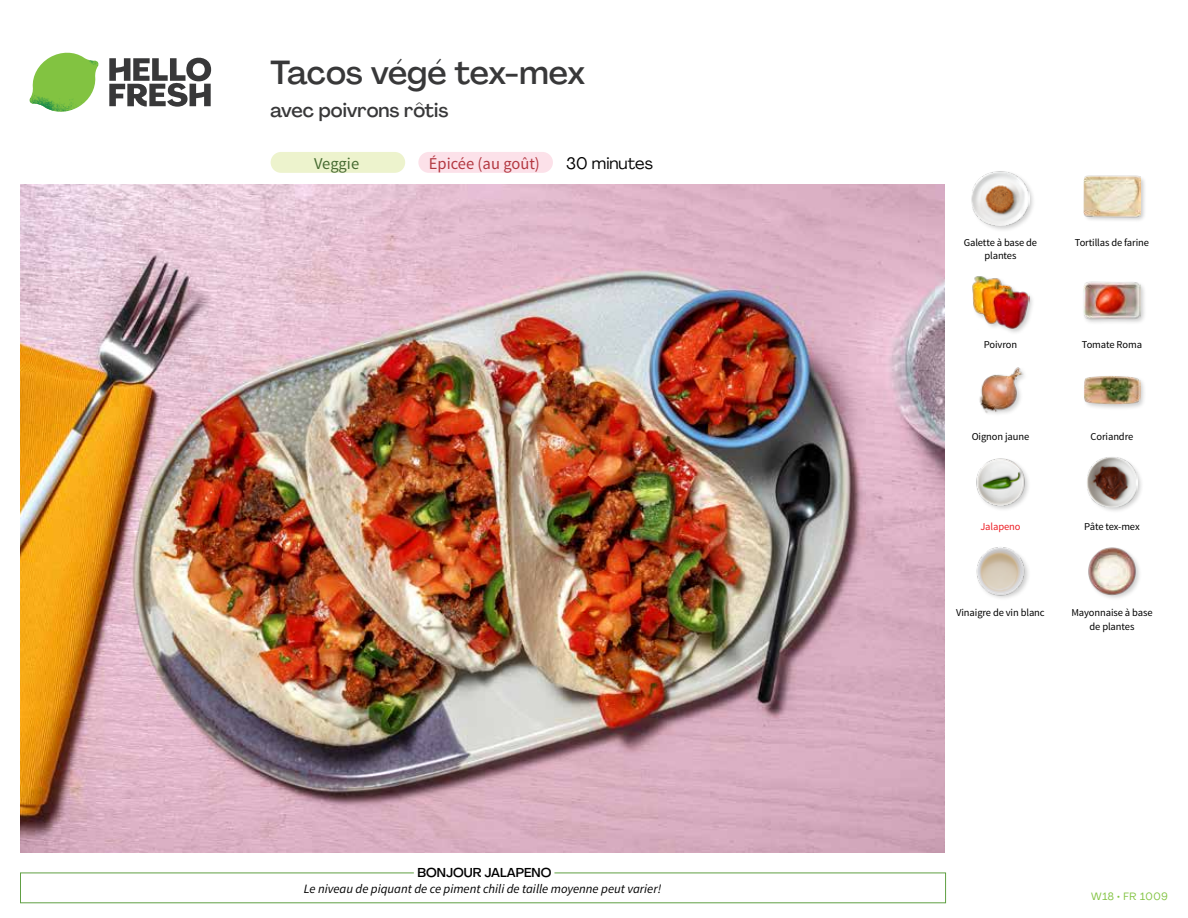
<style>
.page{position:relative;width:1188px;height:918px;background:#fff}
.page>*{position:absolute;margin:0;border:0;box-sizing:border-box;transform-origin:0 0}
.t1{font:500 33px "Agrandir";letter-spacing:-.01em;color:#383839}
.t2{font:500 19.5px "Agrandir";color:#383839}
.t3{font:16.5px "Source Sans Pro";color:#b33841}
.t4{font:16.5px "Agrandir";color:#000}
.t5{font:16.5px "Source Sans Pro";color:#476b32}
.t6{font:italic 12.75px "Source Sans Pro";color:#000}
.t7{font:500 12.75px "Agrandir";color:#000}
.t8{font:10.5px/13.5px "Source Sans Pro";letter-spacing:-.01em;color:#000;text-align:center}
.t9{font:10.5px "Agrandir";letter-spacing:.05em;color:#82c341}
.t10{font:10.5px "Source Sans Pro";letter-spacing:-.01em;color:#ed1d24}
</style>
<div class="page">
<svg style="left:109px;top:57px;width:102px;height:50px"></svg>
<svg style="left:34px;top:53px;width:62px;height:40px"></svg>
<img style="left:67px;top:53px;width:32px;height:26px">
<img style="left:33px;top:75px;width:59px;height:11px">
<img style="left:29px;top:79px;width:61px;height:33px">
<img style="left:65px;top:86px;width:27px;height:25px">
<div style="left:20px;top:873px;width:926px;height:30px;border:1px solid #609f43"></div>
<div style="left:414px;top:865px;width:140px;height:15px;background:#fff"></div>
<img style="left:21px;top:184px;width:924px;height:668px">
<div style="left:418px;top:152px;width:135px;height:21px;background:#fce1e9;border-radius:10px"></div>
<div style="left:271px;top:152px;width:134px;height:21px;background:#edf3cd;border-radius:10px"></div>
<img style="left:1088px;top:547px;width:52px;height:51px">
<img style="left:976px;top:547px;width:53px;height:51px">
<div style="left:1086px;top:456px;width:58px;height:58px;background:#000;opacity:.2"></div>
<img style="left:1087px;top:457px;width:50px;height:50px">
<img style="left:976px;top:458px;width:53px;height:52px">
<div style="left:1083px;top:374px;width:64px;height:37px;background:#000;opacity:.2"></div>
<img style="left:1083px;top:374px;width:58px;height:37px">
<img style="left:979px;top:367px;width:45px;height:47px">
<div style="left:1082px;top:281px;width:65px;height:45px;background:#000;opacity:.2"></div>
<img style="left:1083px;top:281px;width:58px;height:45px">
<div style="left:972px;top:275px;width:63px;height:60px;background:#000;opacity:.2"></div>
<img style="left:972px;top:275px;width:57px;height:55px">
<div style="left:1083px;top:175px;width:64px;height:48px;background:#000;opacity:.2"></div>
<img style="left:1083px;top:175px;width:58px;height:48px">
<div style="left:970px;top:170px;width:65px;height:62px;background:#000;opacity:.2"></div>
<img style="left:972px;top:170px;width:57px;height:57px">
<h1 class="t1" style="left:271px;top:52px;width:316px">Tacos végé tex-mex</h1>
<h2 class="t2" style="left:271px;top:98px;width:179px">avec poivrons rôtis</h2>
<h3 class="t4" style="left:566px;top:153px;width:88px">30 minutes</h3>
<h3 class="t3" style="left:429px;top:153px;width:113px">Épicée (au goût)</h3>
<h3 class="t5" style="left:314px;top:153px;width:47px">Veggie</h3>
<p class="t7" style="left:418px;top:864px;width:135px">BONJOUR JALAPENO</p>
<p class="t6" style="left:304px;top:881px;width:359px">Le niveau de piquant de ce piment chili de taille moyenne peut varier!</p>
<p class="t8" style="left:964px;top:236px;width:75px">Galette à base de plantes</p>
<p class="t8" style="left:984px;top:338px;width:35px">Poivron</p>
<p class="t8" style="left:1075px;top:236px;width:76px">Tortillas de farine</p>
<p class="t8" style="left:1082px;top:338px;width:62px">Tomate Roma</p>
<p class="t8" style="left:972px;top:430px;width:59px">Oignon jaune</p>
<p class="t8" style="left:1091px;top:430px;width:44px">Coriandre</p>
<p class="t10" style="left:980px;top:520px;width:42px">Jalapeno</p>
<p class="t8" style="left:1084px;top:520px;width:57px">Pâte tex-mex</p>
<p class="t8" style="left:956px;top:606px;width:90px">Vinaigre de vin blanc</p>
<p class="t8" style="left:1071px;top:606px;width:83px">Mayonnaise à base de plantes</p>
<p class="t9" style="left:1091px;top:890px;width:78px">W18 • FR 1009</p>
</div>
